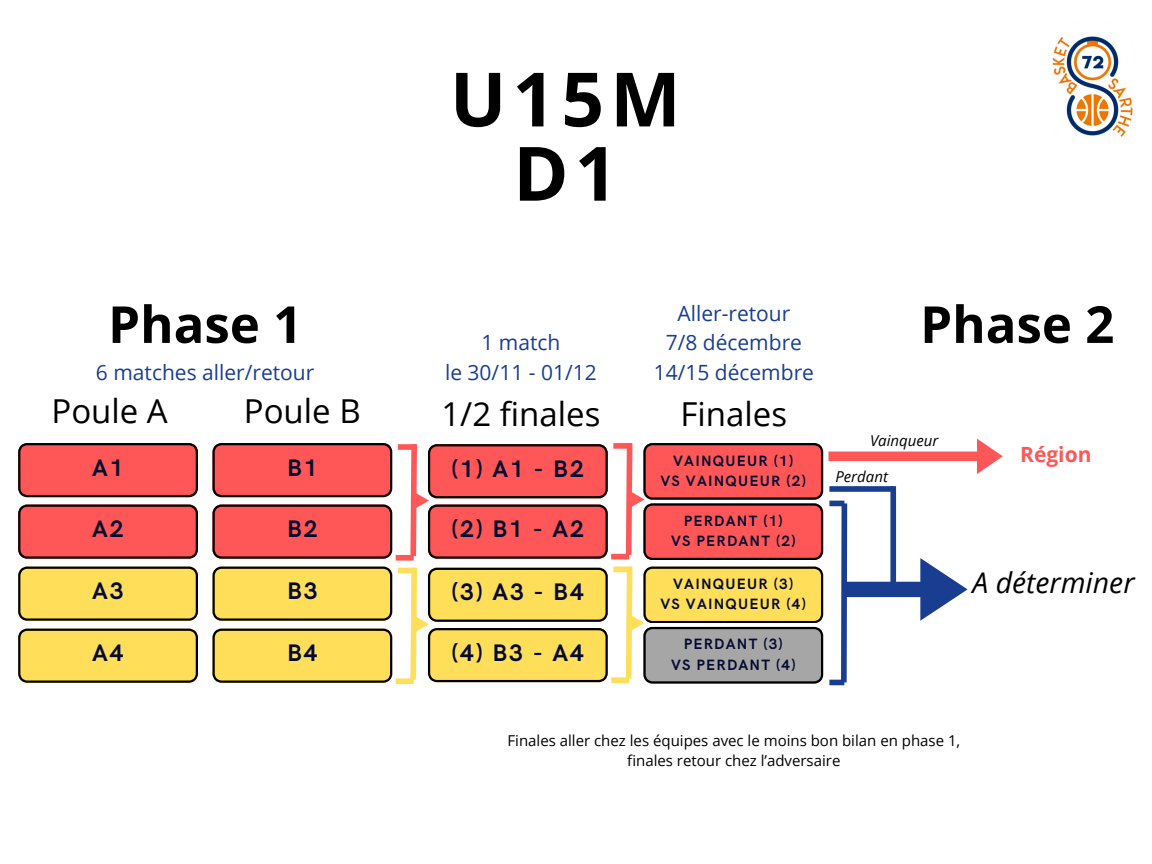
<style>
.page{position:relative;width:1152px;height:864px;background:#fff}
.page>*{position:absolute;margin:0;border:0;box-sizing:border-box;transform-origin:0 0}
.t1{font:700 75px/74.2px "Open Sans";letter-spacing:.08em;color:#000;text-align:center}
.t2{font:700 51px "Open Sans";color:#000}
.t3{font:33px "Open Sans";color:#000}
.t4{font:italic 28.5px "Open Sans";color:#000}
.t5{font:700 24px "HK Grotesk";letter-spacing:.08em;color:#050a30}
.t6{font:21px "Open Sans";color:#193d91}
.t7{font:700 21px "Open Sans";color:#ff5757}
.t8{font:700 15px "HK Grotesk";letter-spacing:.08em;color:#050a30}
.t9{font:15px "Open Sans";color:#000}
.t10{font:italic 15px "Open Sans";color:#000}
</style>
<div class="page">
<svg style="left:18px;top:443px;width:180px;height:54px;background:#e54f4f"></svg>
<svg style="left:18px;top:505px;width:180px;height:54px;background:#e65050"></svg>
<svg style="left:18px;top:567px;width:180px;height:54px;background:#e6c851"></svg>
<svg style="left:18px;top:629px;width:180px;height:54px;background:#e6c851"></svg>
<svg style="left:212px;top:443px;width:180px;height:54px;background:#e54f4f"></svg>
<svg style="left:212px;top:505px;width:180px;height:54px;background:#e65050"></svg>
<svg style="left:212px;top:567px;width:180px;height:54px;background:#e6c952"></svg>
<svg style="left:212px;top:629px;width:180px;height:54px;background:#e6c852"></svg>
<img style="left:1052px;top:36px;width:81px;height:101px">
<div style="left:396px;top:555px;width:18px;height:6px;background:#ff5757"></div>
<div style="left:398px;top:444px;width:18px;height:6px;background:#ff5757"></div>
<div style="left:611px;top:554px;width:18px;height:5px;background:#ff5757"></div>
<div style="left:613px;top:443px;width:18px;height:6px;background:#ff5757"></div>
<div style="left:396px;top:678px;width:18px;height:6px;background:#ffde59"></div>
<div style="left:398px;top:568px;width:18px;height:5px;background:#ffde59"></div>
<svg style="left:408px;top:444px;width:200px;height:241px;background:#ea9d6b"></svg>
<div style="left:611px;top:677px;width:18px;height:6px;background:#ffde59"></div>
<div style="left:613px;top:567px;width:18px;height:5px;background:#ffde59"></div>
<svg style="left:623px;top:443px;width:200px;height:241px;background:#db9074"></svg>
<svg style="left:829px;top:439px;width:174px;height:35px"></svg>
<div style="left:829px;top:486px;width:64px;height:6px;background:#193d91"></div>
<div style="left:890px;top:486px;width:6px;height:108px;background:#193d91"></div>
<div style="left:829px;top:680px;width:15px;height:5px;background:#193d91"></div>
<svg style="left:838px;top:498px;width:130px;height:188px"></svg>
<div style="left:829px;top:501px;width:15px;height:5px;background:#193d91"></div>
<p class="t1" style="left:450px;top:60px;width:232px">U15M<br>D1</p>
<h5 class="t2" style="left:108px;top:288px;width:196px">Phase 1</h5>
<h5 class="t2" style="left:920px;top:288px;width:196px">Phase 2</h5>
<h5 class="t6" style="left:677px;top:299px;width:114px">Aller-retour</h5>
<h5 class="t6" style="left:666px;top:328px;width:138px">7/8 décembre</h5>
<p class="t6" style="left:654px;top:357px;width:162px">14/15 décembre</p>
<p class="t3" style="left:681px;top:391px;width:108px">Finales</p>
<h3 class="t6" style="left:481px;top:328px;width:80px">1 match</h3>
<p class="t6" style="left:445px;top:357px;width:153px">le 30/11 - 01/12</p>
<h6 class="t3" style="left:441px;top:391px;width:161px">1/2 finales</h6>
<h5 class="t6" style="left:96px;top:357px;width:220px">6 matches aller/retour</h5>
<h5 class="t3" style="left:52px;top:387px;width:118px">Poule A</h5>
<h5 class="t3" style="left:244px;top:387px;width:118px">Poule B</h5>
<h1 class="t5" style="left:92px;top:454px;width:33px">A1</h1>
<p class="t5" style="left:92px;top:516px;width:33px">A2</p>
<h3 class="t5" style="left:287px;top:454px;width:32px">B1</h3>
<h3 class="t5" style="left:287px;top:516px;width:32px">B2</h3>
<p class="t5" style="left:452px;top:455px;width:134px">(1) A1 - B2</p>
<p class="t5" style="left:452px;top:516px;width:134px">(2) B1 - A2</p>
<p class="t8" style="left:673px;top:452px;width:122px">VAINQUEUR (1)</p>
<p class="t8" style="left:661px;top:472px;width:147px">VS VAINQUEUR (2)</p>
<h2 class="t8" style="left:684px;top:512px;width:101px">PERDANT (1)</h2>
<h3 class="t8" style="left:671px;top:533px;width:126px">VS PERDANT (2)</h3>
<p class="t10" style="left:870px;top:430px;width:70px">Vainqueur</p>
<p class="t10" style="left:835px;top:466px;width:54px">Perdant</p>
<h5 class="t7" style="left:1020px;top:440px;width:73px">Région</h5>
<h2 class="t5" style="left:92px;top:578px;width:33px">A3</h2>
<p class="t5" style="left:92px;top:640px;width:33px">A4</p>
<h5 class="t5" style="left:287px;top:578px;width:32px">B3</h5>
<h5 class="t5" style="left:287px;top:640px;width:32px">B4</h5>
<p class="t5" style="left:452px;top:579px;width:134px">(3) A3 - B4</p>
<p class="t5" style="left:452px;top:639px;width:134px">(4) B3 - A4</p>
<p class="t8" style="left:673px;top:576px;width:122px">VAINQUEUR (3)</p>
<p class="t8" style="left:661px;top:596px;width:147px">VS VAINQUEUR (4)</p>
<p class="t8" style="left:684px;top:636px;width:101px">PERDANT (3)</p>
<h4 class="t8" style="left:671px;top:656px;width:126px">VS PERDANT (4)</h4>
<h5 class="t4" style="left:972px;top:563px;width:164px">A déterminer</h5>
<p class="t9" style="left:508px;top:730px;width:454px">Finales aller chez les équipes avec le moins bon bilan en phase 1,</p>
<p class="t9" style="left:627px;top:750px;width:215px">finales retour chez l’adversaire</p>
</div>
